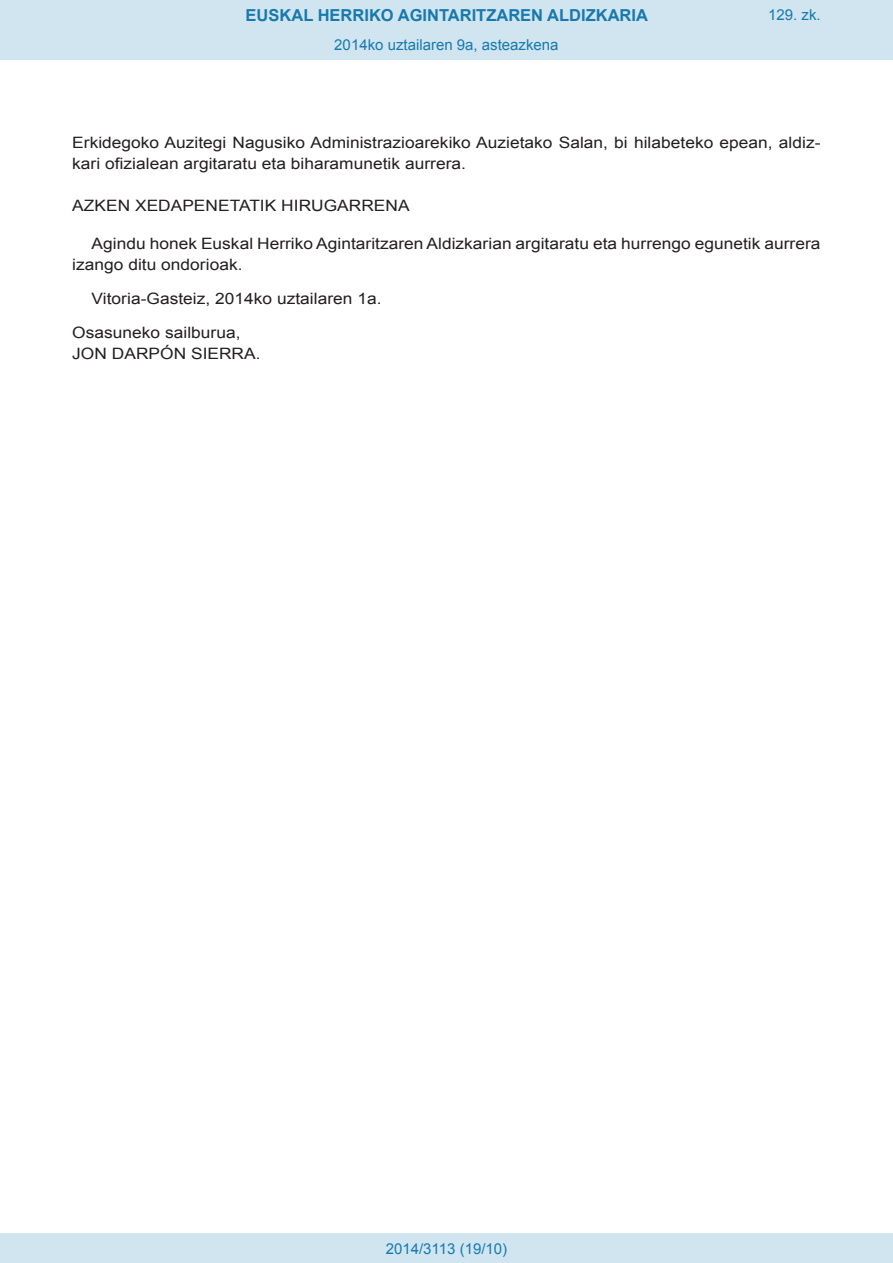
<style>
.page{position:relative;width:893px;height:1263px;background:#fff}
.page>*{position:absolute;margin:0;border:0;box-sizing:border-box;transform-origin:0 0}
.t1{font:700 16.5px "Arial";color:#1879ad}
.BOPVDetalle{font:15.6px/21px "Arial";color:#231f20;scale:1.11 1}
.BOPVFirmaLugFec{font:15.6px "Arial";color:#231f20;scale:1.11 1}
.BOPVDisposicion{font:15.6px "Arial";color:#231f20;scale:1.11 1}
.BOPVFirmaPuesto{font:15.6px "Arial";color:#231f20;scale:1.11 1}
.BOPVFirmaNombre{font:15.6px "Arial";color:#231f20;scale:1.11 1}
.Paginacion_Centro{font:15px "Arial";color:#1879ad}
</style>
<div class="page">
<div style="left:0;top:0;width:893px;height:60px;background:#d0e5f0"></div>
<div style="left:0;top:1233px;width:893px;height:30px;background:#d0e5f0"></div>
<p class="t1" style="left:246px;top:4px;width:404px">EUSKAL HERRIKO AGINTARITZAREN ALDIZKARIA</p>
<p class="Paginacion_Centro" style="left:334px;top:35px;width:226px">2014ko uztailaren 9a, asteazkena</p>
<p class="Paginacion_Centro" style="left:768px;top:5px;width:54px">129. zk.</p>
<p class="BOPVDetalle" style="left:72px;top:132px;width:676px">Erkidegoko Auzitegi Nagusiko Administrazioarekiko Auzietako Salan, bi hilabeteko epean, aldiz&shy;kari ofizialean argitaratu eta biharamunetik aurrera.</p>
<p class="BOPVDisposicion" style="left:72px;top:196px;width:305px">AZKEN XEDAPENETATIK HIRUGARRENA</p>
<p class="BOPVDetalle" style="left:72px;top:234px;width:676px;text-indent:19px">Agindu honek Euskal Herriko Agintaritzaren Aldizkarian argitaratu eta hurrengo egunetik aurrera izango ditu ondorioak.</p>
<p class="BOPVFirmaLugFec" style="left:92px;top:288px;width:263px">Vitoria-Gasteiz, 2014ko uztailaren 1a.</p>
<p class="BOPVFirmaPuesto" style="left:72px;top:322px;width:153px">Osasuneko sailburua,</p>
<p class="BOPVFirmaNombre" style="left:72px;top:343px;width:171px">JON DARPÓN SIERRA.</p>
<p class="Paginacion_Centro" style="left:386px;top:1238px;width:123px">2014/3113 (19/10)</p>
</div>
